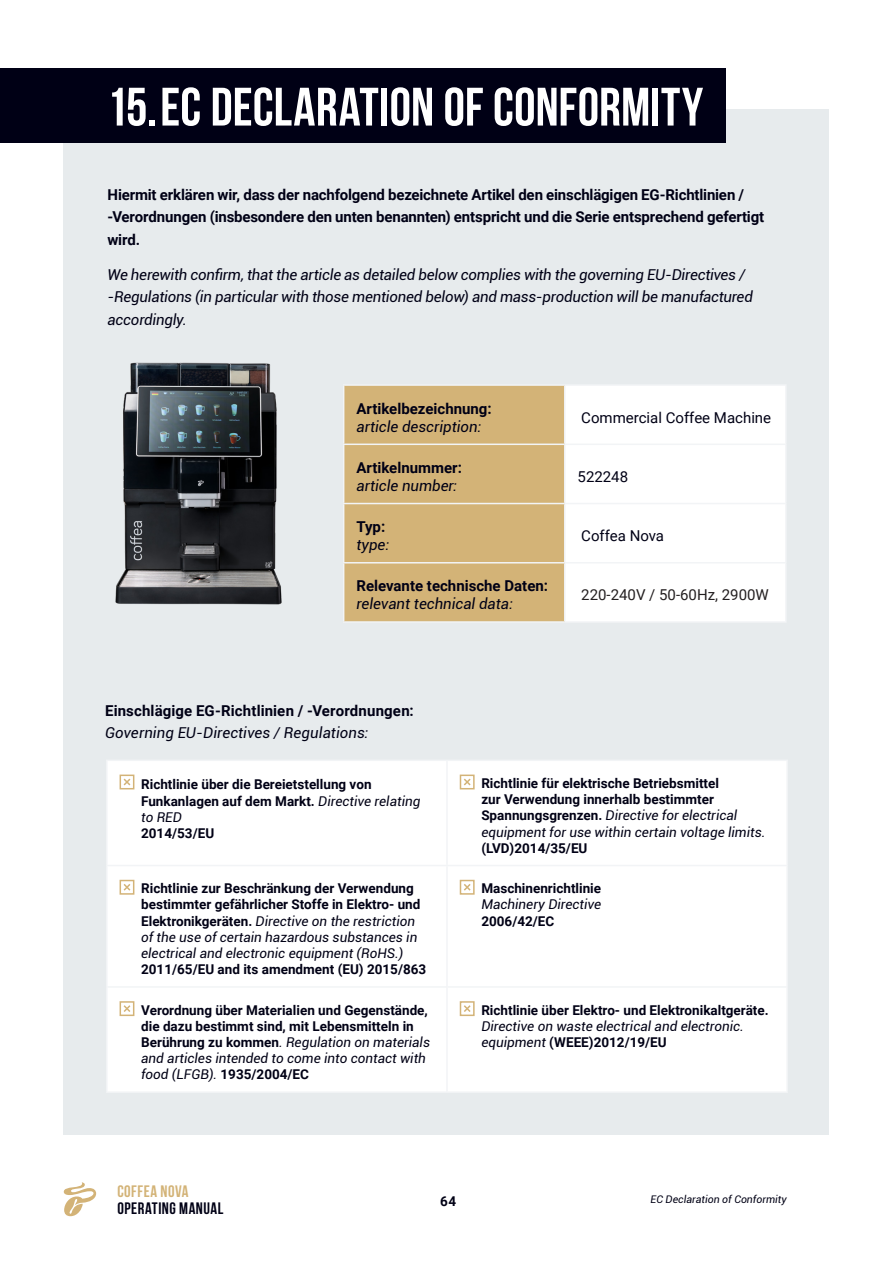
<style>
.page{position:relative;width:893px;height:1263px;background:#fff}
.page>*{position:absolute;margin:0;border:0;box-sizing:border-box;transform-origin:0 0}
.t1{font:700 54px "Bebas Neue";color:#fff}
.t2{font:700 16.5px "Bebas Neue";letter-spacing:.03em;color:#000015}
.t3{font:700 16.5px "Bebas Neue";letter-spacing:.03em;color:#d3b377}
.t4{font:italic 15px/22.5px "Roboto";letter-spacing:-.01em;color:#000015}
.t5{font:700 15px/22.5px "Roboto";letter-spacing:-.01em;color:#000015}
.t6{font:700 15px/22.5px "Roboto";letter-spacing:.01em;color:#000015}
.t7{font:15px "Roboto";color:#000015}
.t8{font:15px "Roboto";color:#231f20}
.t9{font:700 13.5px/16.2px "Roboto";color:#000015}
.t10{font:italic 10.5px "Roboto";color:#000015}
.s1{font-weight:400;font-style:italic}
</style>
<div class="page">
<div style="left:64px;top:109px;width:765px;height:1026px;background:#e7ebed"></div>
<svg style="left:64px;top:1182px;width:32px;height:34px"></svg>
<div style="left:0;top:68px;width:725px;height:75px;background:#000015"></div>
<img style="left:115px;top:362px;width:167px;height:243px">
<div style="left:344px;top:386px;width:220px;height:235px;background:#d3b377"></div>
<div style="left:566px;top:386px;width:219px;height:235px;background:#fff"></div>
<hr style="left:343px;top:384px;width:222px;height:2px;background:#f2f4f6">
<hr style="left:343px;top:386px;width:1px;height:57px;background:#f2f4f6">
<hr style="left:565px;top:384px;width:222px;height:2px;background:#f2f4f6">
<hr style="left:564px;top:386px;width:2px;height:57px;background:#f2f4f6">
<hr style="left:785px;top:386px;width:2px;height:57px;background:#f2f4f6">
<hr style="left:343px;top:443px;width:222px;height:2px;background:#f2f4f6">
<hr style="left:343px;top:445px;width:1px;height:58px;background:#f2f4f6">
<hr style="left:565px;top:443px;width:222px;height:2px;background:#f2f4f6">
<hr style="left:564px;top:445px;width:2px;height:58px;background:#f2f4f6">
<hr style="left:785px;top:445px;width:2px;height:58px;background:#f2f4f6">
<hr style="left:343px;top:503px;width:222px;height:1px;background:#f2f4f6">
<hr style="left:343px;top:504px;width:1px;height:58px;background:#f2f4f6">
<hr style="left:343px;top:563px;width:1px;height:58px;background:#f2f4f6">
<hr style="left:565px;top:503px;width:222px;height:1px;background:#f2f4f6">
<hr style="left:564px;top:504px;width:2px;height:58px;background:#f2f4f6">
<hr style="left:785px;top:504px;width:2px;height:58px;background:#f2f4f6">
<hr style="left:564px;top:563px;width:2px;height:58px;background:#f2f4f6">
<hr style="left:785px;top:563px;width:2px;height:58px;background:#f2f4f6">
<hr style="left:343px;top:562px;width:222px;height:1px;background:#f2f4f6">
<hr style="left:343px;top:621px;width:222px;height:2px;background:#f2f4f6">
<hr style="left:565px;top:562px;width:222px;height:1px;background:#f2f4f6">
<hr style="left:565px;top:621px;width:222px;height:2px;background:#f2f4f6">
<div style="left:108px;top:761px;width:678px;height:330px;background:#fff"></div>
<hr style="left:106px;top:759px;width:341px;height:2px;background:#f2f4f6">
<hr style="left:106px;top:761px;width:2px;height:104px;background:#f2f4f6">
<hr style="left:447px;top:759px;width:341px;height:2px;background:#f2f4f6">
<hr style="left:446px;top:761px;width:2px;height:104px;background:#f2f4f6">
<hr style="left:786px;top:761px;width:2px;height:104px;background:#f2f4f6">
<hr style="left:106px;top:865px;width:341px;height:1px;background:#f2f4f6">
<hr style="left:106px;top:866px;width:2px;height:120px;background:#f2f4f6">
<hr style="left:447px;top:865px;width:341px;height:1px;background:#f2f4f6">
<hr style="left:446px;top:866px;width:2px;height:120px;background:#f2f4f6">
<hr style="left:786px;top:866px;width:2px;height:120px;background:#f2f4f6">
<hr style="left:106px;top:988px;width:2px;height:103px;background:#f2f4f6">
<hr style="left:446px;top:988px;width:2px;height:103px;background:#f2f4f6">
<hr style="left:786px;top:988px;width:2px;height:103px;background:#f2f4f6">
<hr style="left:106px;top:986px;width:341px;height:2px;background:#f2f4f6">
<hr style="left:106px;top:1091px;width:341px;height:2px;background:#f2f4f6">
<hr style="left:447px;top:986px;width:341px;height:2px;background:#f2f4f6">
<hr style="left:447px;top:1091px;width:341px;height:2px;background:#f2f4f6">
<svg style="left:123px;top:777px;width:8px;height:9px"></svg>
<div style="left:120px;top:774px;width:14px;height:15px;border:2px solid #d3b377"></div>
<svg style="left:463px;top:777px;width:9px;height:9px"></svg>
<div style="left:460px;top:774px;width:15px;height:15px;border:2px solid #d3b377"></div>
<svg style="left:123px;top:883px;width:8px;height:9px"></svg>
<div style="left:120px;top:880px;width:14px;height:15px;border:2px solid #d3b377"></div>
<svg style="left:463px;top:883px;width:9px;height:9px"></svg>
<div style="left:460px;top:880px;width:15px;height:15px;border:2px solid #d3b377"></div>
<svg style="left:123px;top:1004px;width:8px;height:9px"></svg>
<div style="left:120px;top:1001px;width:14px;height:15px;border:2px solid #d3b377"></div>
<svg style="left:463px;top:1004px;width:9px;height:9px"></svg>
<div style="left:460px;top:1001px;width:15px;height:15px;border:2px solid #d3b377"></div>
<p class="t1" style="left:106px;top:77px;width:598px">15.EC DECLARATION OF CONFORMITY</p>
<p class="t5" style="left:108px;top:182px;width:658px">Hiermit erklären wir, dass der nachfolgend bezeichnete Artikel den einschlägigen EG-Richtlinien / -Verordnungen (insbesondere den unten benannten) entspricht und die Serie entsprechend gefertigt wird.</p>
<p class="t4" style="left:108px;top:263px;width:647px">We herewith confirm, that the article as detailed below complies with the governing EU-Directives / -Regulations (in particular with those mentioned below) and mass-production will be manufactured accordingly.</p>
<p class="t5" style="left:356px;top:396px;width:137px">Artikelbezeichnung:</p>
<p class="t4" style="left:356px;top:414px;width:126px">article description:</p>
<p class="t5" style="left:356px;top:456px;width:107px">Artikelnummer:</p>
<p class="t4" style="left:356px;top:474px;width:102px">article number:</p>
<p class="t5" style="left:356px;top:515px;width:30px">Typ:</p>
<p class="t4" style="left:356px;top:533px;width:34px">type:</p>
<p class="t5" style="left:356px;top:574px;width:193px">Relevante technische Daten:</p>
<p class="t4" style="left:356px;top:592px;width:158px">relevant technical data:</p>
<p class="t7" style="left:581px;top:407px;width:191px">Commercial Coffee Machine</p>
<p class="t7" style="left:578px;top:466px;width:52px">522248</p>
<p class="t7" style="left:581px;top:525px;width:84px">Coffea Nova</p>
<p class="t8" style="left:581px;top:584px;width:189px">220-240V / 50-60Hz, 2900W</p>
<p class="t6" style="left:105px;top:699px;width:310px">Einschlägige EG-Richtlinien / -Verordnungen:<br><span class="s1">Governing EU-Directives / Regulations:</span></p>
<p class="t9" style="left:141px;top:776px;width:281px">Richtlinie über die Bereietstellung von<br>Funkanlagen auf dem Markt. <span class="s1">Directive relating to RED<br></span>2014/53/EU</p>
<p class="t9" style="left:481px;top:774px;width:285px">Richtlinie für elektrische Betriebsmittel<br>zur Verwendung innerhalb bestimmter Spannungsgrenzen. <span class="s1">Directive for electrical equipment for use within certain voltage limits. </span>(LVD)2014/35/EU</p>
<p class="t9" style="left:141px;top:880px;width:287px">Richtlinie zur Beschränkung der Verwendung bestimmter gefährlicher Stoffe in Elektro- und Elektronikgeräten. <span class="s1">Directive on the restriction of the use of certain hazardous substances in electrical and electronic equipment (RoHS.)<br></span>2011/65/EU and its amendment (EU) 2015/863</p>
<p class="t9" style="left:481px;top:880px;width:122px;text-align:justify">Maschinenrichtlinie <span class="s1">Machinery Directive </span>2006/42/EC</p>
<p class="t9" style="left:141px;top:1001px;width:290px">Verordnung über Materialien und Gegenstände, die dazu bestimmt sind, mit Lebensmitteln in Berührung zu kommen<span class="s1">. Regulation on materials and articles intended to come into contact with food (LFGB).</span> 1935/2004/EC</p>
<p class="t9" style="left:481px;top:1001px;width:289px">Richtlinie über Elektro- und Elektronikaltgeräte.<br><span class="s1">Directive on waste electrical and electronic. equipment</span> (WEEE)2012/19/EU</p>
<p class="t3" style="left:117px;top:1182px;width:73px">COFFEA NOVA</p>
<p class="t2" style="left:117px;top:1199px;width:107px">OPERATING MANUAL</p>
<p class="t9" style="left:440px;top:1193px;width:17px">64</p>
<p class="t10" style="left:651px;top:1192px;width:138px">EC Declaration of Conformity</p>
</div>
